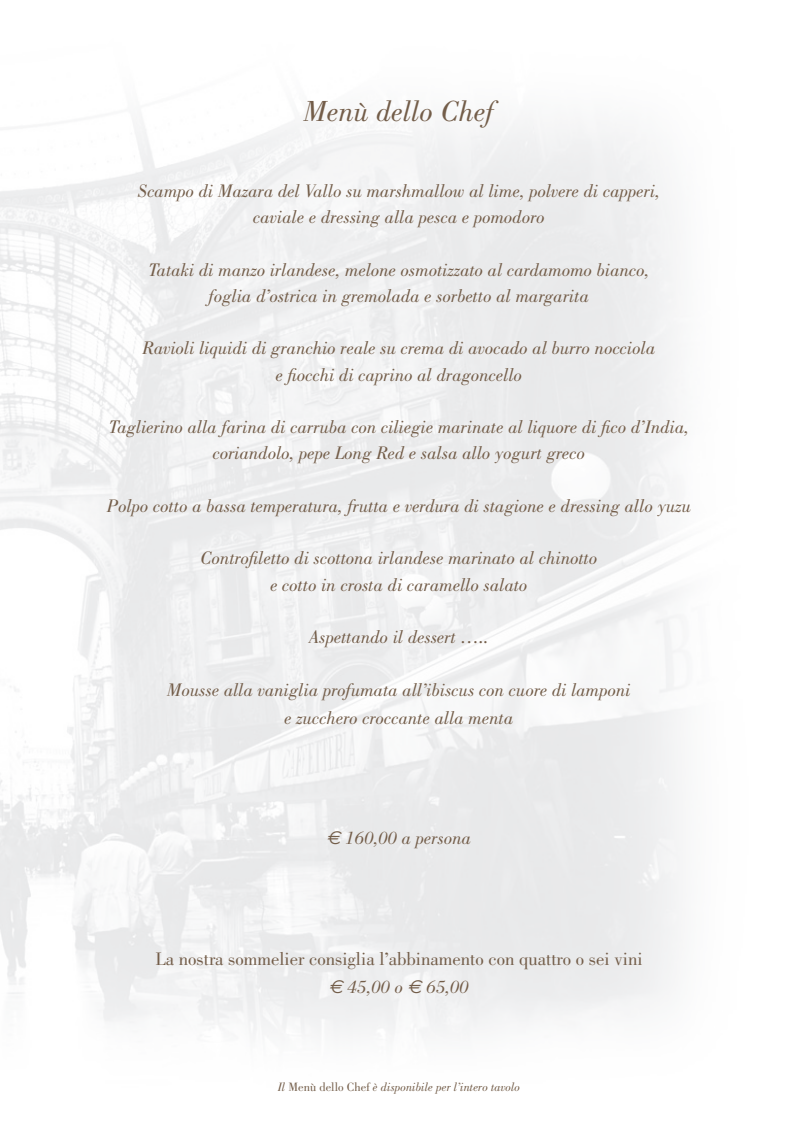
<style>
.page{position:relative;width:798px;height:1134px;background:#fff}
.page>*{position:absolute;margin:0;border:0;box-sizing:border-box;transform-origin:0 0}
.t1{font:italic 30px "Bodoni";color:#735d49}
.t2{font:italic 18.75px "Bodoni";color:#735d49}
.t3{font:18.75px "Bodoni";color:#735d49}
.t4{font:italic 12.5px "Bodoni";color:#735d49}
.s1{font-family:"Euro Sans"}
.s2{font-style:normal}
</style>
<div class="page">
<p class="t1" style="left:304px;top:94px;width:192px">Menù dello Chef</p>
<p class="t2" style="left:138px;top:180px;width:523px">Scampo di Mazara del Vallo su marshmallow al lime, polvere di capperi,</p>
<p class="t2" style="left:253px;top:206px;width:293px">caviale e dressing alla pesca e pomodoro</p>
<p class="t2" style="left:148px;top:259px;width:502px">Tataki di manzo irlandese, melone osmotizzato al cardamomo bianco,</p>
<p class="t2" style="left:209px;top:285px;width:381px">foglia d’ostrica in gremolada e sorbetto al margarita</p>
<p class="t2" style="left:142px;top:338px;width:514px">Ravioli liquidi di granchio reale su crema di avocado al burro nocciola</p>
<p class="t2" style="left:275px;top:364px;width:248px">e fiocchi di caprino al dragoncello</p>
<p class="t2" style="left:109px;top:416px;width:581px">Taglierino alla farina di carruba con ciliegie marinate al liquore di fico d’India,</p>
<p class="t2" style="left:213px;top:443px;width:374px">coriandolo, pepe Long Red e salsa allo yogurt greco</p>
<p class="t2" style="left:107px;top:495px;width:585px">Polpo cotto a bassa temperatura, frutta e verdura di stagione e dressing allo yuzu</p>
<p class="t2" style="left:200px;top:548px;width:398px">Controfiletto di scottona irlandese marinato al chinotto</p>
<p class="t2" style="left:270px;top:574px;width:259px">e cotto in crosta di caramello salato</p>
<p class="t2" style="left:309px;top:626px;width:181px">Aspettando il dessert …..</p>
<p class="t2" style="left:167px;top:679px;width:465px">Mousse alla vaniglia profumata all’ibiscus con cuore di lamponi</p>
<p class="t2" style="left:284px;top:708px;width:230px">e zucchero croccante alla menta</p>
<p class="t2" style="left:327px;top:828px;width:146px"><span class="s1">€</span> 160,00 a persona</p>
<p class="t3" style="left:155px;top:948px;width:488px">La nostra sommelier consiglia l’abbinamento con quattro o sei vini</p>
<p class="t2" style="left:329px;top:976px;width:141px"><span class="s1">€</span> 45,00 o <span class="s1">€</span> 65,00</p>
<p class="t4" style="left:278px;top:1079px;width:244px">Il <span class="s2">Menù dello Chef</span> è disponibile per l’intero tavolo</p>
</div>
